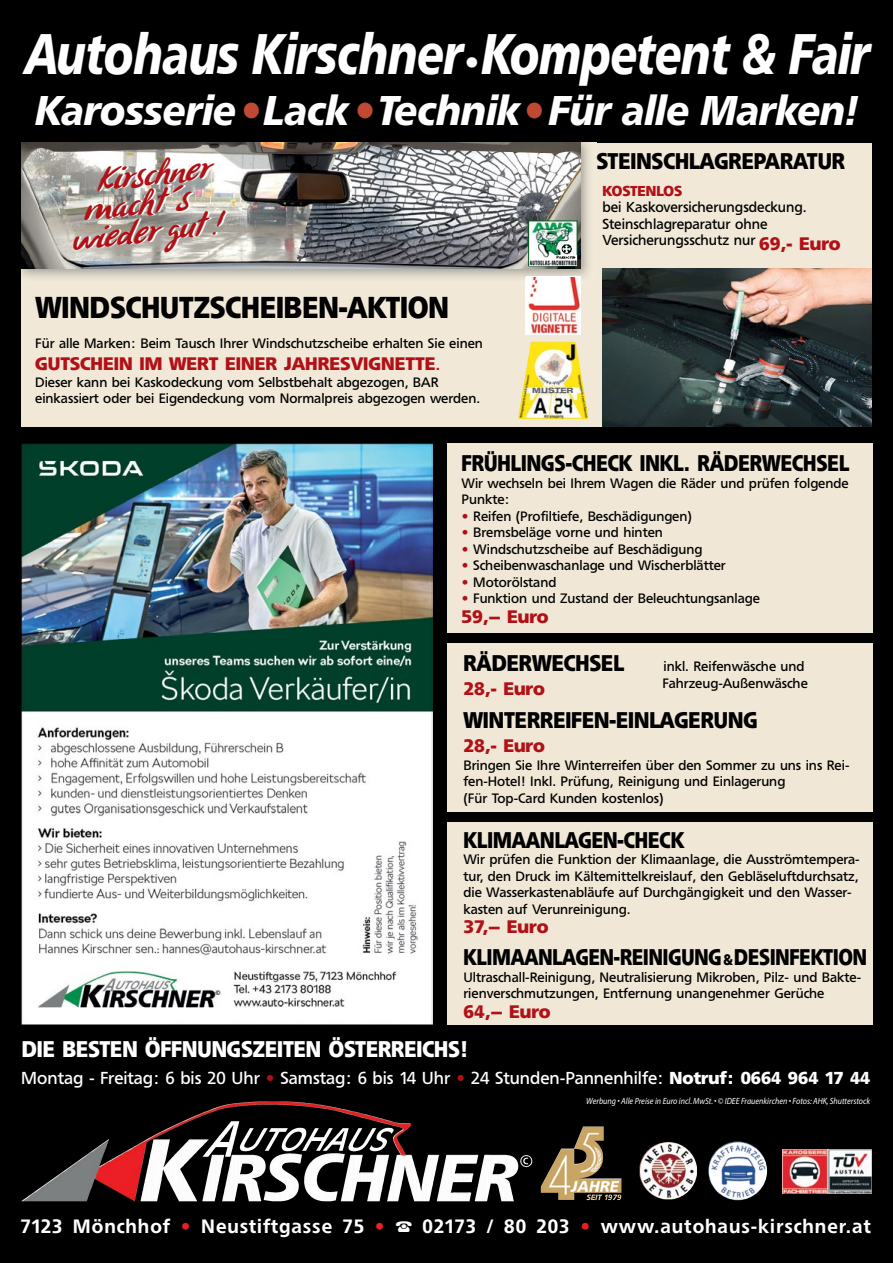
<style>
.page{position:relative;width:893px;height:1263px;background:#000}
.page>*{position:absolute;margin:0;border:0;box-sizing:border-box;transform-origin:0 0}
.t1{font:italic 700 56.7px "Freeborn SB";color:#fff;scale:.8 1}
.t2{font:italic 700 41.1px "Freeborn SB";color:#fff;scale:.95 1}
.t3{font:italic 32.4px "olivier";color:#b11116}
.t4{font:700 30px "Freeborn SB";color:#000;scale:.9 1}
.t5{font:700 22.5px "Freeborn SB";color:#000;scale:.9 1}
.t6{font:700 22.5px "Freeborn SB";color:#000;scale:.85 1}
.t7{font:700 22.5px "Freeborn SB";color:#fff;scale:.9 1}
.t8{font:700 22.5px "Freeborn SB";color:#000;scale:.83 1}
.t9{font:500 19.2px "Freeborn SB";letter-spacing:.05em;color:#fff}
.t10{font:700 18px "Freeborn SB";color:#b11116}
.t11{font:17.1px "Freeborn SB";color:#fff}
.t12{font:14.25px/16.5px "Freeborn SB";color:#000}
.t13{font:700 14.25px "Freeborn SB";color:#b11116}
.t14{font:13.5px/16.5px "Freeborn SB";color:#000}
.t15{font:italic 9px "Myriad";color:#fff;scale:.9 1}
.t16{font:800 expanded 7.5px "Helvetica Neue";color:#636466}
.s1{font-size:27.3px}
.s2{color:#c04933}
.s3{font-weight:700;font-size:18px;color:#b11116}
.s4{font-weight:400}
.s5{color:#b11116}
.s6{font-size:15px}
.s7{font-weight:700}
.s8{color:#ed1d24}
.s9{font-family:"Dingb Nr 1";font-weight:400;font-size:17.7px}
</style>
<div class="page">
<div style="left:21px;top:143px;width:851px;height:284px;background:#f1e8d8"></div>
<img style="left:21px;top:142px;width:576px;height:143px">
<img style="left:21px;top:143px;width:560px;height:126px">
<img style="left:297px;top:145px;width:284px;height:121px">
<img style="left:530px;top:223px;width:45px;height:37px">
<div style="left:528px;top:221px;width:49px;height:45px;border:1px solid #005e20"></div>
<svg style="left:561px;top:243px;width:11px;height:11px"></svg>
<img style="left:556px;top:255px;width:20px;height:5px">
<img style="left:529px;top:260px;width:47px;height:5px">
<img style="left:602px;top:269px;width:270px;height:157px">
<img style="left:518px;top:341px;width:70px;height:78px">
<img style="left:526px;top:278px;width:55px;height:56px">
<hr style="left:532px;top:388px;width:43px;height:4px;background:#fff">
<img style="left:783px;top:1150px;width:89px;height:43px">
<img style="left:639px;top:1142px;width:58px;height:57px">
<img style="left:708px;top:1141px;width:59px;height:59px;border-radius:29px">
<img style="left:21px;top:1101px;width:520px;height:101px">
<img style="left:99px;top:1101px;width:167px;height:65px">
<img style="left:541px;top:1126px;width:80px;height:74px">
<div style="left:447px;top:644px;width:426px;height:168px;background:#f0e7d6"></div>
<img style="left:447px;top:643px;width:426px;height:1px">
<div style="left:448px;top:444px;width:425px;height:189px;background:#f0e7d6"></div>
<div style="left:447px;top:822px;width:426px;height:203px;background:#f0e7d6"></div>
<img style="left:22px;top:444px;width:411px;height:581px">
<h1 class="t1" style="left:25px;top:22px;width:1058px">Autohaus Kirschner<span class="s1">•</span>Kompetent &amp; Fair</h1>
<h2 class="t2" style="left:35px;top:88px;width:866px">Karosserie<span class="s2">•</span>Lack<span class="s2">•</span>Technik<span class="s2">•</span>Für alle Marken!</h2>
<h3 class="t3" style="left:92px;top:162px;width:115px;rotate:-6deg">Kirschner</h3>
<h3 class="t5" style="left:596px;top:148px;width:278px">STEINSCHLAGREPARATUR</h3>
<h3 class="t3" style="left:79px;top:192px;width:107px;rotate:-6deg">macht´s</h3>
<p class="t13" style="left:602px;top:182px;width:81px">KOSTENLOS</p>
<p class="t12" style="left:602px;top:199px;width:240px">bei Kaskoversicherungsdeckung.<br>Steinschlagreparatur ohne<br>Versicherungsschutz nur <span class="s3">69,- Euro</span></p>
<h3 class="t3" style="left:66px;top:222px;width:152px;rotate:-6deg">wieder gut !</h3>
<h3 class="t4" style="left:36px;top:290px;width:461px">WINDSCHUTZSCHEIBEN-AKTION</h3>
<p class="t14" style="left:35px;top:335px;width:449px">Für alle Marken: Beim Tausch Ihrer Windschutzscheibe erhalten Sie einen</p>
<h3 class="t10" style="left:35px;top:353px;width:407px">GUTSCHEIN IM WERT EINER JAHRESVIGNETTE<span class="s4">.</span></h3>
<p class="t14" style="left:35px;top:374px;width:446px">Dieser kann bei Kaskodeckung vom Selbstbehalt abgezogen, BAR einkassiert oder bei Eigendeckung vom Normalpreis abgezogen werden.</p>
<p class="t16" style="left:532px;top:386px;width:43px">MUSTER</p>
<h3 class="t6" style="left:461px;top:450px;width:458px">FRÜHLINGS-CHECK INKL. RÄDERWECHSEL</h3>
<p class="t14" style="left:461px;top:475px;width:389px">Wir wechseln bei Ihrem Wagen die Räder und prüfen folgende<br>Punkte:</p>
<p class="t14" style="left:461px;top:508px;width:232px"><span class="s5">•</span> Reifen (Profiltiefe, Beschädigungen)</p>
<p class="t14" style="left:461px;top:524px;width:203px"><span class="s5">•</span> Bremsbeläge vorne und hinten</p>
<p class="t14" style="left:461px;top:541px;width:243px"><span class="s5">•</span> Windschutzscheibe auf Beschädigung</p>
<p class="t14" style="left:461px;top:557px;width:266px"><span class="s5">•</span> Scheibenwaschanlage und Wischerblätter</p>
<p class="t14" style="left:461px;top:574px;width:96px"><span class="s5">•</span> Motorölstand</p>
<p class="t14" style="left:461px;top:590px;width:300px"><span class="s5">•</span> Funktion und Zustand der Beleuchtungsanlage</p>
<h3 class="t10" style="left:461px;top:606px;width:89px">59,– Euro</h3>
<h3 class="t5" style="left:463px;top:650px;width:180px">RÄDERWECHSEL</h3>
<p class="t14" style="left:663px;top:658px;width:143px">inkl. Reifenwäsche und</p>
<h3 class="t10" style="left:463px;top:678px;width:83px">28,- Euro</h3>
<p class="t14" style="left:662px;top:675px;width:147px">Fahrzeug-Außenwäsche</p>
<h3 class="t5" style="left:463px;top:707px;width:328px">WINTERREIFEN-EINLAGERUNG</h3>
<h3 class="t10" style="left:463px;top:735px;width:83px">28,- Euro</h3>
<p class="t14" style="left:463px;top:757px;width:388px">Bringen Sie Ihre Winterreifen über den Sommer zu uns ins Rei&shy;fen-Hotel! Inkl. Prüfung, Reinigung und Einlagerung<br>(Für Top-Card Kunden kostenlos)</p>
<h3 class="t6" style="left:463px;top:826px;width:262px">KLIMAANLAGEN-CHECK</h3>
<p class="t14" style="left:463px;top:851px;width:398px">Wir prüfen die Funktion der Klimaanlage, die Ausströmtempera&shy;tur, den Druck im Kältemittelkreislauf, den Gebläseluftdurchsatz, die Wasserkastenabläufe auf Durchgängigkeit und den Wasser&shy;kasten auf Verunreinigung.</p>
<h3 class="t10" style="left:463px;top:916px;width:87px">37,– Euro</h3>
<h3 class="t8" style="left:463px;top:944px;width:488px">KLIMAANLAGEN-REINIGUNG<span class="s6">&amp;</span>DESINFEKTION</h3>
<p class="t14" style="left:463px;top:969px;width:399px">Ultraschall-Reinigung, Neutralisierung Mikroben, Pilz- und Bakte&shy;rienverschmutzungen, Entfernung unangenehmer Gerüche</p>
<h3 class="t10" style="left:463px;top:1001px;width:89px">64,– Euro</h3>
<h3 class="t7" style="left:22px;top:1036px;width:498px">DIE BESTEN ÖFFNUNGSZEITEN ÖSTERREICHS!</h3>
<p class="t11" style="left:21px;top:1068px;width:851px">Montag - Freitag: 6 bis 20 Uhr <span class="s5">•</span> Samstag: 6 bis 14 Uhr <span class="s5">•</span> 24 Stunden-Pannenhilfe: <span class="s7">Notruf: 0664 964 17 44</span></p>
<p class="t15" style="left:586px;top:1096px;width:317px">Werbung • Alle Preise in Euro incl. MwSt. • © IDEE Frauenkirchen • Fotos: AHK, Shutterstock</p>
<h3 class="t9" style="left:21px;top:1215px;width:852px">7123 Mönchhof <span class="s8">•</span> Neustiftgasse 75 <span class="s8">•</span> <span class="s9">g</span> 02173 / 80 203 <span class="s8">•</span> www.autohaus-kirschner.at</h3>
</div>
